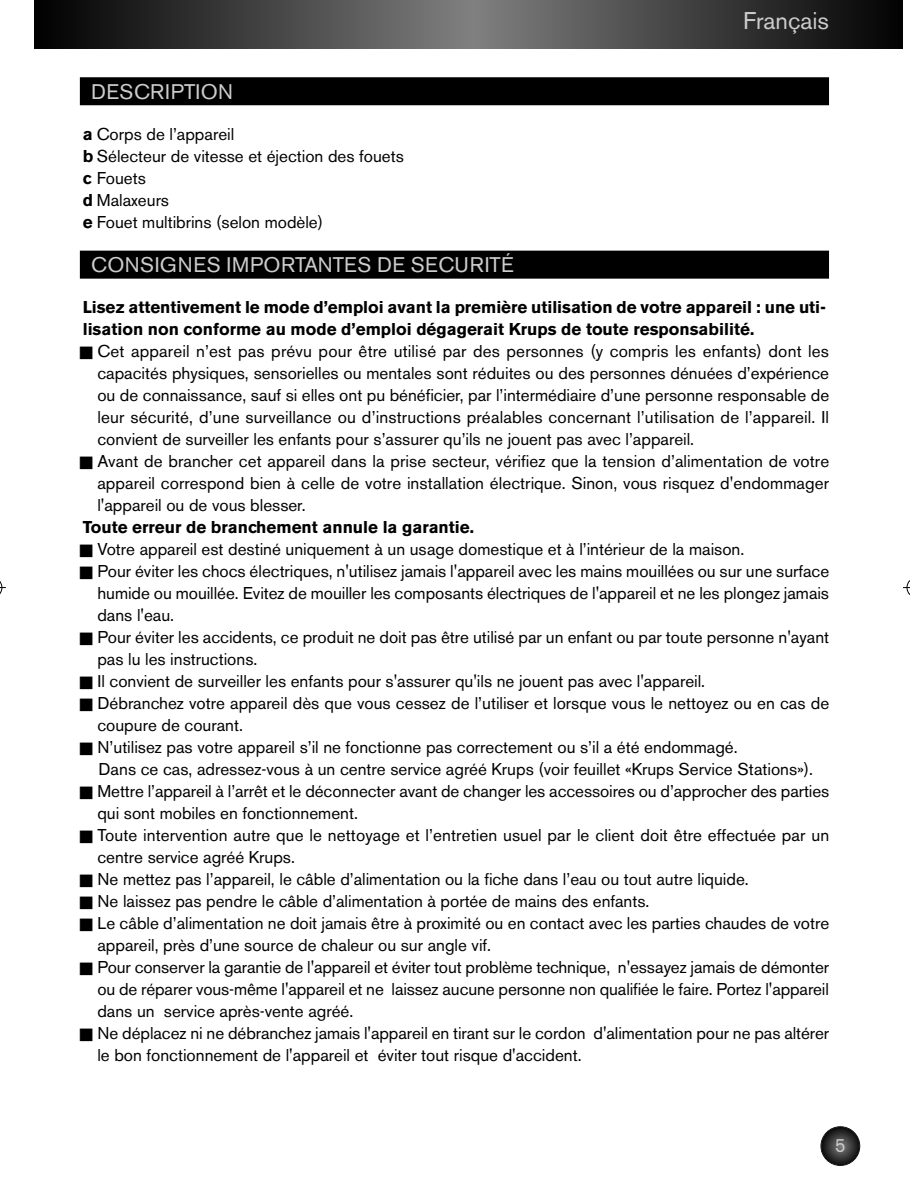
<style>
.page{position:relative;width:910px;height:1179px;background:#fff}
.page>*{position:absolute;margin:0;border:0;box-sizing:border-box;transform-origin:0 0}
.t1{font:24px "Akzidenz Grotesk BE";color:#ccc}
.t2{font:21px "Akzidenz Grotesk BE";letter-spacing:.02em;color:#ccc}
.t3{font:19px "Akzidenz Grotesk BE";color:#ccc;scale:.95 1}
.t4{font:17px/22px "Akzidenz Grotesk BE";color:#000}
.t5{font:700 17px/22px "Akzidenz Grotesk BE";color:#000}
.s1{font-weight:700}
</style>
<div class="page">
<div style="left:80px;top:77px;width:748px;height:28px;background:#000"></div>
<div style="left:80px;top:251px;width:748px;height:28px;background:#000"></div>
<svg style="left:34px;top:0;width:868px;height:49px;background:#404040"></svg>
<svg style="left:821px;top:1127px;width:37px;height:38px"></svg>
<div style="left:820px;top:1126px;width:39px;height:40px;border:2px solid #000;border-radius:50%"></div>
<svg style="left:0;top:581px;width:6px;height:13px"></svg>
<svg style="left:903px;top:581px;width:6px;height:13px"></svg>
<h1 class="t1" style="left:742px;top:12px;width:87px">Français</h1>
<p class="t2" style="left:91px;top:84px;width:143px">DESCRIPTION</p>
<p class="t4" style="left:83px;top:125px;width:322px"><span class="s1">a</span> Corps de l’appareil<br><span class="s1">b</span> Sélecteur de vitesse et éjection des fouets <span class="s1">c</span> Fouets<br><span class="s1">d</span> Malaxeurs<br><span class="s1">e</span> Fouet multibrins (selon modèle)</p>
<p class="t2" style="left:91px;top:257px;width:424px">CONSIGNES IMPORTANTES DE SECURITÉ</p>
<p class="t5" style="left:83px;top:298px;width:744px">Lisez attentivement le mode d’emploi avant la première utilisation de votre appareil : une uti&shy;lisation non conforme au mode d’emploi dégagerait Krups de toute responsabilité.</p>
<p class="t4" style="left:97px;top:342px;width:733px;text-align:justify;text-indent:-18px">■ Cet appareil n’est pas prévu pour être utilisé par des personnes (y compris les enfants) dont les capacités physiques, sensorielles ou mentales sont réduites ou des personnes dénuées d’expérience ou de connaissance, sauf si elles ont pu bénéficier, par l’intermédiaire d’une personne responsable de leur sécurité, d’une surveillance ou d’instructions préalables concernant l’utilisation de l’appareil. Il convient de surveiller les enfants pour s’assurer qu’ils ne jouent pas avec l’appareil.</p>
<p class="t4" style="left:97px;top:452px;width:733px;text-align:justify;text-indent:-18px">■ Avant de brancher cet appareil dans la prise secteur, vérifiez que la tension d’alimentation de votre appareil correspond bien à celle de votre installation électrique. Sinon, vous risquez d'endommager l'appareil ou de vous blesser.</p>
<p class="t5" style="left:83px;top:518px;width:392px">Toute erreur de branchement annule la garantie.</p>
<p class="t4" style="left:80px;top:540px;width:665px">■ Votre appareil est destiné uniquement à un usage domestique et à l’intérieur de la maison.</p>
<p class="t4" style="left:97px;top:562px;width:733px;text-align:justify;text-indent:-18px">■ Pour éviter les chocs électriques, n'utilisez jamais l'appareil avec les mains mouillées ou sur une surface humide ou mouillée. Evitez de mouiller les composants électriques de l'appareil et ne les plongez jamais dans l'eau.</p>
<p class="t4" style="left:97px;top:628px;width:733px;text-indent:-18px">■ Pour éviter les accidents, ce produit ne doit pas être utilisé par un enfant ou par toute personne n'ayant pas lu les instructions.</p>
<p class="t4" style="left:80px;top:672px;width:626px">■ Il convient de surveiller les enfants pour s'assurer qu'ils ne jouent pas avec l'appareil.</p>
<p class="t4" style="left:97px;top:694px;width:733px;text-indent:-18px">■ Débranchez votre appareil dès que vous cessez de l’utiliser et lorsque vous le nettoyez ou en cas de coupure de courant.</p>
<p class="t4" style="left:99px;top:738px;width:715px;text-indent:-19px">■ N’utilisez pas votre appareil s’il ne fonctionne pas correctement ou s’il a été endommagé.<br>Dans ce cas, adressez-vous à un centre service agréé Krups (voir feuillet «Krups Service Stations»).</p>
<p class="t4" style="left:97px;top:782px;width:733px;text-indent:-18px">■ Mettre l’appareil à l’arrêt et le déconnecter avant de changer les accessoires ou d’approcher des parties qui sont mobiles en fonctionnement.</p>
<p class="t4" style="left:97px;top:826px;width:733px;text-indent:-18px">■ Toute intervention autre que le nettoyage et l’entretien usuel par le client doit être effectuée par un centre service agréé Krups.</p>
<p class="t4" style="left:80px;top:870px;width:670px">■ Ne mettez pas l’appareil, le câble d’alimentation ou la fiche dans l’eau ou tout autre liquide.</p>
<p class="t4" style="left:80px;top:892px;width:570px">■ Ne laissez pas pendre le câble d’alimentation à portée de mains des enfants.</p>
<p class="t4" style="left:97px;top:914px;width:733px;text-indent:-18px">■ Le câble d’alimentation ne doit jamais être à proximité ou en contact avec les parties chaudes de votre appareil, près d’une source de chaleur ou sur angle vif.</p>
<p class="t4" style="left:97px;top:958px;width:732px;text-align:justify;text-indent:-18px">■ Pour conserver la garantie de l'appareil et éviter tout problème technique, n'essayez jamais de démonter ou de réparer vous-même l'appareil et ne laissez aucune personne non qualifiée le faire. Portez l'appareil dans un service après-vente agréé.</p>
<p class="t4" style="left:97px;top:1024px;width:733px;text-indent:-18px">■ Ne déplacez ni ne débranchez jamais l'appareil en tirant sur le cordon d'alimentation pour ne pas altérer le bon fonctionnement de l'appareil et éviter tout risque d'accident.</p>
<p class="t3" style="left:834px;top:1138px;width:13px">5</p>
</div>
